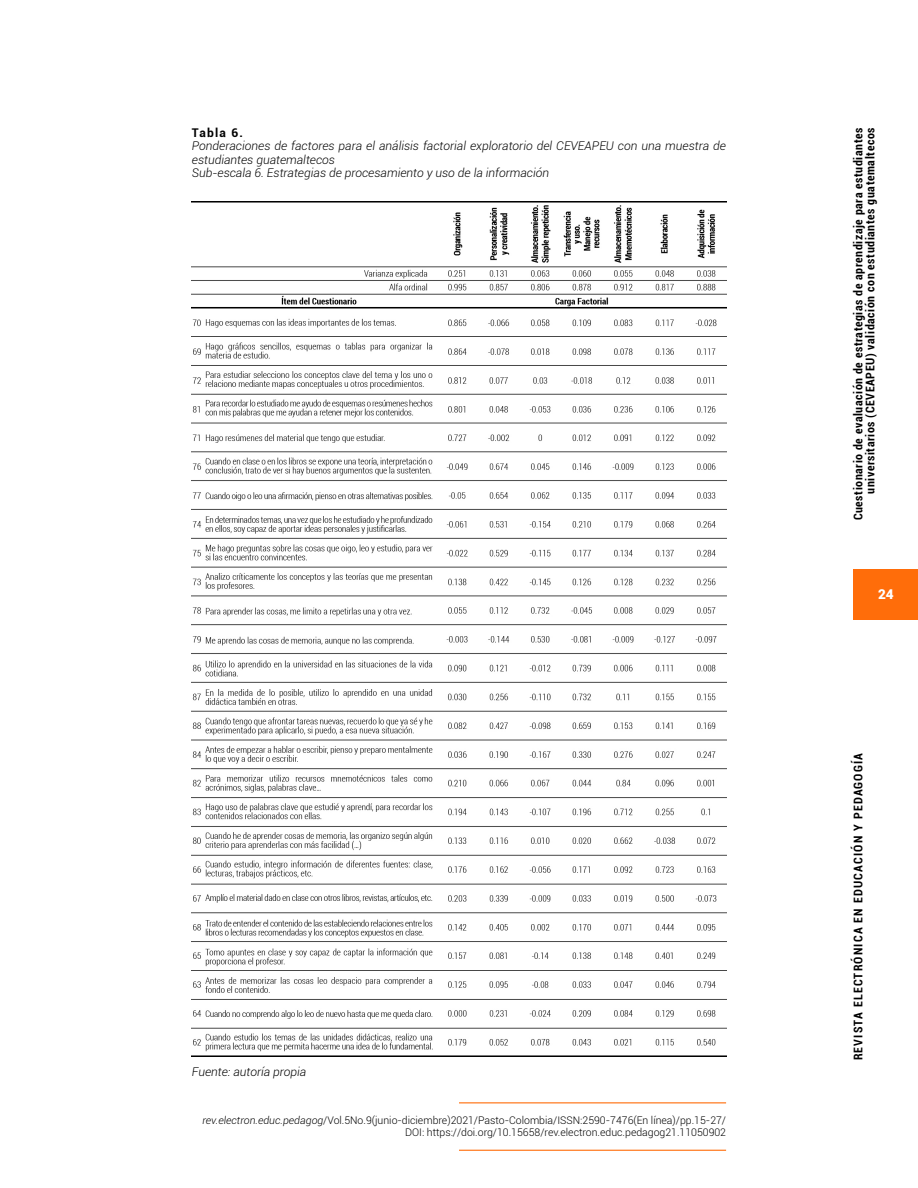
<style>
.page{position:relative;width:918px;height:1188px;background:#fff}
.page>*{position:absolute;margin:0;border:0;box-sizing:border-box;transform-origin:0 0}
.t1{font:900 13.5px "Roboto";color:#fff}
.Tabla_Descripción{font:italic 300 12px/13.5px "Roboto";color:#000}
.t2{font:700 condensed 12px/12px "Roboto";letter-spacing:.05em;color:#000;text-align:right}
.t3{font:700 condensed 12px "Roboto";letter-spacing:.1em;color:#000}
.Tabla_Título{font:italic 300 12px "Roboto";color:#000}
.Tabla_Título-2{font:700 12px "Roboto";letter-spacing:.1em;color:#000}
.t4{font:300 10.5px/12px "Roboto";color:#000;text-align:right}
.s1{font-style:italic}
</style>
<div class="page">
<div style="left:854px;top:569px;width:64px;height:50px;background:#ff6d0a"></div>
<hr style="left:459px;top:1102px;width:267px;height:1px;background:#ff6d0a">
<hr style="left:459px;top:1150px;width:267px;height:1px;background:#ff6d0a">
<img style="left:192px;top:201px;width:534px;height:855px">
<p class="Tabla_Título-2" style="left:192px;top:124px;width:53px">Tabla 6.</p>
<p class="Tabla_Descripción" style="left:192px;top:139px;width:536px">Ponderaciones de factores para el análisis factorial exploratorio del CEVEAPEU con una muestra de estudiantes guatemaltecos</p>
<p class="Tabla_Descripción" style="left:192px;top:166px;width:359px">Sub-escala 6. Estrategias de procesamiento y uso de la información</p>
<p class="Tabla_Título" style="left:192px;top:1063px;width:116px">Fuente: autoría propia</p>
<p class="t4" style="left:202px;top:1114px;width:525px"><span class="s1">rev.electron.educ.pedagog</span>/Vol.5No.9(junio-diciembre)2021/Pasto-Colombia/ISSN:2590-7476(En línea)/pp.15-27/<br>DOI: https://doi.org/10.15658/rev.electron.educ.pedagog21.11050902</p>
<p class="t2" style="left:852px;top:520px;width:394px;rotate:-90deg">Cuestionario de evaluación de estrategias de aprendizaje para estudiantes universitarios (CEVEAPEU) validación con estudiantes guatemaltecos</p>
<p class="t1" style="left:878px;top:585px;width:17px">24</p>
<p class="t3" style="left:850px;top:1060px;width:309px;rotate:-90deg">REVISTA ELECTRÓNICA EN EDUCACIÓN Y PEDAGOGÍA</p>
</div>
